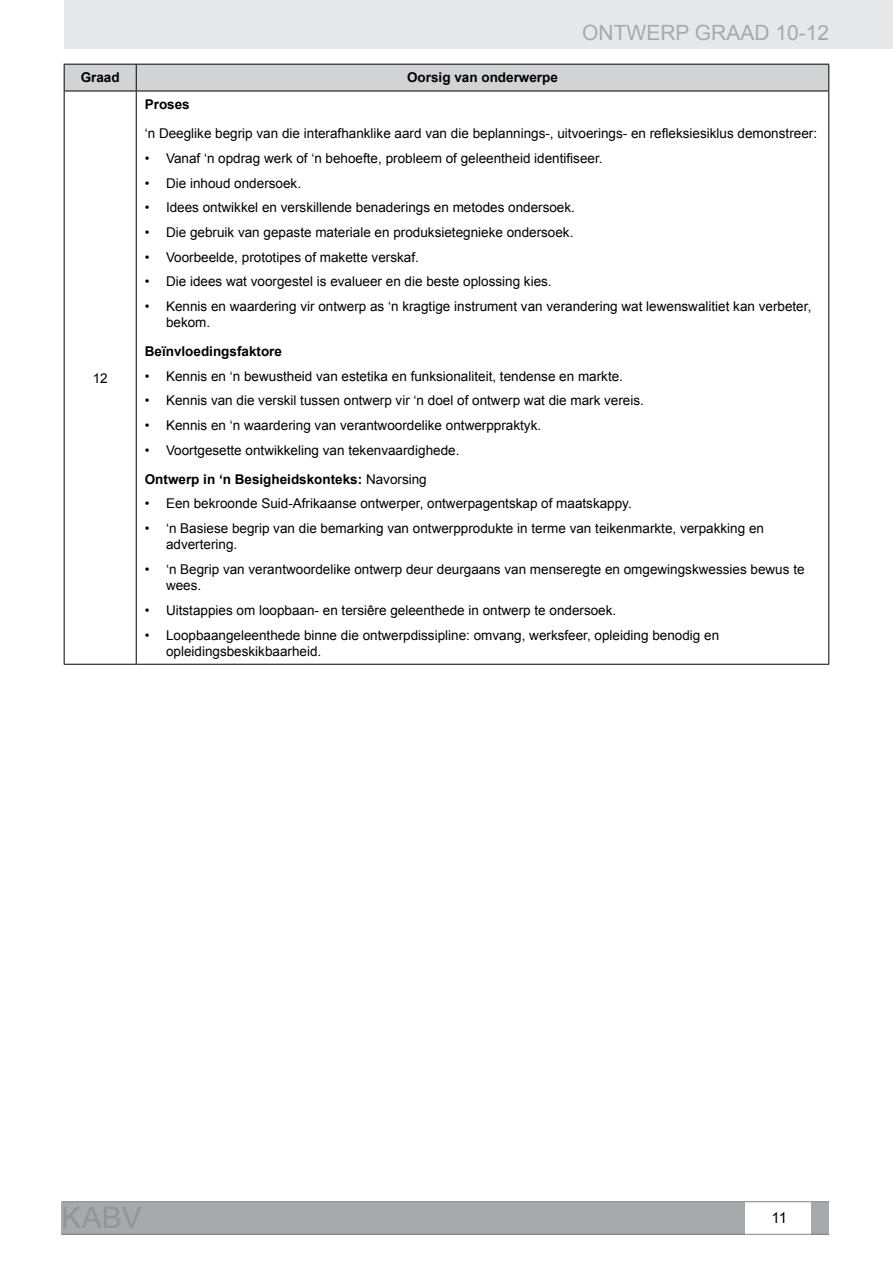
<style>
.page{position:relative;width:893px;height:1263px;background:#fff}
.page>*{position:absolute;margin:0;border:0;box-sizing:border-box;transform-origin:0 0}
.t1{font:21px "Arial";color:#a7a9ac}
.t2{font:15px "Arial";color:#000}
.t3{font:13.5px/16.2px "Arial";color:#000}
.t4{font:700 13.5px "Arial";color:#000}
.s1{font-weight:700}
</style>
<div class="page">
<div style="left:64px;top:0;width:829px;height:49px;background:#e6e7e8"></div>
<div style="left:62px;top:1202px;width:683px;height:32px;background:#a7a9ac"></div>
<div style="left:812px;top:1202px;width:17px;height:32px;background:#a7a9ac"></div>
<hr style="left:62px;top:1234px;width:767px;height:1px;background:#808285">
<hr style="left:62px;top:1201px;width:767px;height:1px;background:#808285">
<hr style="left:64px;top:91px;width:72px;height:1px;background:#000">
<hr style="left:136px;top:91px;width:693px;height:1px;background:#000">
<hr style="left:64px;top:91px;width:1px;height:573px;background:#000">
<hr style="left:136px;top:91px;width:1px;height:573px;background:#000">
<hr style="left:828px;top:91px;width:1px;height:573px;background:#000">
<svg style="left:64px;top:64px;width:765px;height:27px;background:#c7c9ca"></svg>
<hr style="left:64px;top:664px;width:72px;height:1px;background:#000">
<hr style="left:136px;top:664px;width:693px;height:1px;background:#000">
<p class="t4" style="left:81px;top:69px;width:41px">Graad</p>
<p class="t4" style="left:407px;top:69px;width:152px">Oorsig van onderwerpe</p>
<h1 class="t1" style="left:582px;top:19px;width:249px">ONTWERP GRAAD 10-12</h1>
<p class="t3" style="left:93px;top:370px;width:17px">12</p>
<p class="t4" style="left:145px;top:96px;width:47px">Proses</p>
<p class="t3" style="left:145px;top:125px;width:674px">‘n Deeglike begrip van die interafhanklike aard van die beplannings-, uitvoerings- en refleksiesiklus demonstreer:</p>
<p class="t3" style="left:145px;top:150px;width:459px">• Vanaf ‘n opdrag werk of ‘n behoefte, probleem of geleentheid identifiseer.</p>
<p class="t3" style="left:145px;top:175px;width:158px">• Die inhoud ondersoek.</p>
<p class="t3" style="left:145px;top:199px;width:432px">• Idees ontwikkel en verskillende benaderings en metodes ondersoek.</p>
<p class="t3" style="left:145px;top:224px;width:430px">• Die gebruik van gepaste materiale en produksietegnieke ondersoek.</p>
<p class="t3" style="left:145px;top:249px;width:276px">• Voorbeelde, prototipes of makette verskaf.</p>
<p class="t3" style="left:145px;top:274px;width:408px">• Die idees wat voorgestel is evalueer en die beste oplossing kies.</p>
<p class="t3" style="left:166px;top:298px;width:647px;text-indent:-21px">• Kennis en waardering vir ontwerp as ‘n kragtige instrument van verandering wat lewenswalitiet kan verbeter, bekom.</p>
<p class="t4" style="left:145px;top:342px;width:139px">Beïnvloedingsfaktore</p>
<p class="t3" style="left:145px;top:368px;width:480px">• Kennis en ‘n bewustheid van estetika en funksionaliteit, tendense en markte.</p>
<p class="t3" style="left:145px;top:393px;width:501px">• Kennis van die verskil tussen ontwerp vir ‘n doel of ontwerp wat die mark vereis.</p>
<p class="t3" style="left:145px;top:417px;width:398px">• Kennis en ‘n waardering van verantwoordelike ontwerppraktyk.</p>
<p class="t3" style="left:145px;top:436px;width:316px;line-height:28.8px">• Voortgesette ontwikkeling van tekenvaardighede.<br><span class="s1">Ontwerp in ‘n Besigheidskonteks:</span> Navorsing</p>
<p class="t3" style="left:145px;top:496px;width:489px">• Een bekroonde Suid-Afrikaanse ontwerper, ontwerpagentskap of maatskappy.</p>
<p class="t3" style="left:166px;top:520px;width:600px;text-indent:-21px">• ‘n Basiese begrip van die bemarking van ontwerpprodukte in terme van teikenmarkte, verpakking en advertering.</p>
<p class="t3" style="left:166px;top:561px;width:640px;text-indent:-21px">• ‘n Begrip van verantwoordelike ontwerp deur deurgaans van menseregte en omgewingskwessies bewus te wees.</p>
<p class="t3" style="left:145px;top:602px;width:473px">• Uitstappies om loopbaan- en tersiêre geleenthede in ontwerp te ondersoek.</p>
<p class="t3" style="left:166px;top:627px;width:555px;text-indent:-21px">• Loopbaangeleenthede binne die ontwerpdissipline: omvang, werksfeer, opleiding benodig en opleidingsbeskikbaarheid.</p>
<p class="t2" style="left:771px;top:1208px;width:17px">11</p>
</div>
